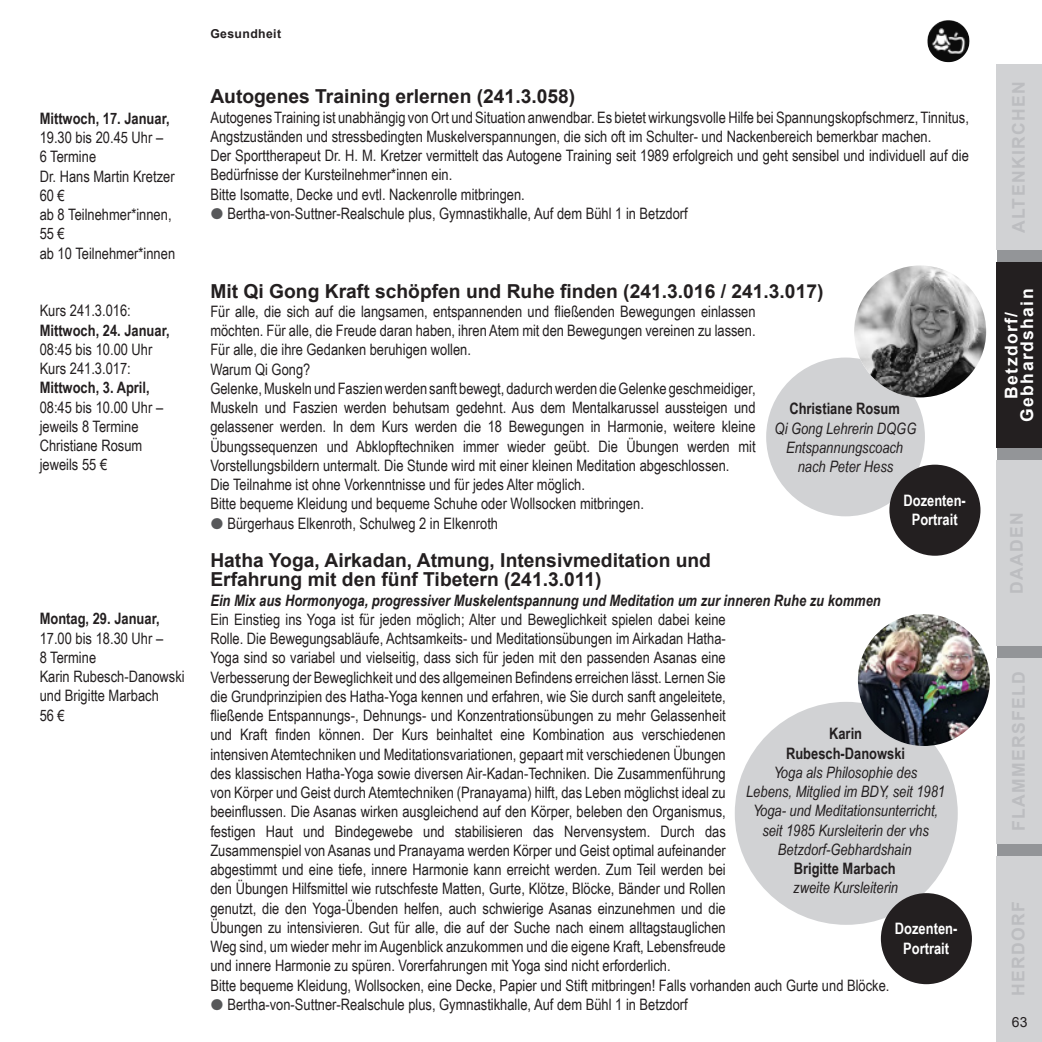
<style>
.page{position:relative;width:1042px;height:1042px;background:#fff}
.page>*{position:absolute;margin:0;border:0;box-sizing:border-box;transform-origin:0 0}
.t1{font:700 19.25px/19.2px "Arial";color:#231f20}
.t2{font:700 17.5px "Arial";letter-spacing:.08em;color:#bcbdc0}
.t3{font:700 17.5px/15.8px "Arial";letter-spacing:.08em;color:#fff;text-align:center}
.t4{font:15.75px/19.2px "Arial Narrow";color:#231f20}
.t5{font:italic 15.75px/19.2px "Arial Narrow";color:#231f20;text-align:center}
.t6{font:700 15.75px/19.2px "Arial Narrow";color:#231f20;text-align:center}
.t7{font:italic 700 15.75px "Arial Narrow";color:#231f20}
.t8{font:700 15.75px/19.2px "Arial Narrow";color:#fff;text-align:center}
.t9{font:14px "Arial";color:#231f20}
.t10{font:700 12.25px "Arial";letter-spacing:.03em;color:#231f20}
</style>
<div class="page">
<div style="left:997px;top:64px;width:45px;height:978px;background:#939598"></div>
<div style="left:996px;top:64px;width:46px;height:186px;background:#d1d2d4"></div>
<div style="left:996px;top:262px;width:46px;height:186px;background:#231f20"></div>
<div style="left:996px;top:460px;width:46px;height:186px;background:#d1d2d4"></div>
<div style="left:996px;top:658px;width:46px;height:186px;background:#d1d2d4"></div>
<div style="left:996px;top:856px;width:46px;height:186px;background:#d1d2d4"></div>
<img style="left:927px;top:20px;width:31px;height:42px">
<div style="left:735px;top:702px;width:223px;height:223px;background:#d1d2d4;border-radius:50%"></div>
<div style="left:882px;top:894px;width:89px;height:89px;background:#231f20;border-radius:50%"></div>
<div style="left:881px;top:893px;width:91px;height:91px;border:2px solid #231f20;border-radius:50%"></div>
<img style="left:858px;top:614px;width:132px;height:132px;border-radius:66px">
<div style="left:766px;top:357px;width:159px;height:159px;background:#d1d2d4;border-radius:50%"></div>
<img style="left:854px;top:265px;width:132px;height:132px;border-radius:66px">
<div style="left:890px;top:465px;width:89px;height:90px;background:#231f20;border-radius:50%"></div>
<div style="left:889px;top:465px;width:91px;height:91px;border:2px solid #231f20;border-radius:50%"></div>
<p class="t6" style="left:40px;top:108px;width:131px">Mittwoch, 17. Januar,</p>
<p class="t4" style="left:40px;top:127px;width:137px">19.30 bis 20.45 Uhr –<br>6 Termine<br>Dr. Hans Martin Kretzer<br>60 €<br>ab 8 Teilnehmer*innen,<br>55 €<br>ab 10 Teilnehmer*innen</p>
<p class="t4" style="left:40px;top:300px;width:93px">Kurs 241.3.016:</p>
<p class="t6" style="left:40px;top:320px;width:131px">Mittwoch, 24. Januar,</p>
<p class="t4" style="left:40px;top:339px;width:114px">08:45 bis 10.00 Uhr<br>Kurs 241.3.017:</p>
<p class="t6" style="left:40px;top:377px;width:112px">Mittwoch, 3. April,</p>
<p class="t4" style="left:40px;top:397px;width:125px">08:45 bis 10.00 Uhr – jeweils 8 Termine<br>Christiane Rosum jeweils 55 €</p>
<p class="t6" style="left:40px;top:608px;width:121px">Montag, 29. Januar,</p>
<p class="t4" style="left:40px;top:628px;width:146px">17.00 bis 18.30 Uhr –<br>8 Termine<br>Karin Rubesch-Danowski und Brigitte Marbach<br>56 €</p>
<p class="t10" style="left:210px;top:26px;width:72px">Gesundheit</p>
<p class="t1" style="left:210px;top:88px;width:366px">Autogenes Training erlernen (241.3.058)</p>
<p class="t4" style="left:210px;top:107px;width:760px">Autogenes Training ist unabhängig von Ort und Situation anwendbar. Es bietet wirkungsvolle Hilfe bei Spannungskopfschmerz, Tinnitus,</p>
<p class="t4" style="left:210px;top:126px;width:722px">Angstzuständen und stressbedingten Muskelverspannungen, die sich oft im Schulter- und Nackenbereich bemerkbar machen.</p>
<p class="t4" style="left:210px;top:145px;width:760px">Der Sporttherapeut Dr. H. M. Kretzer vermittelt das Autogene Training seit 1989 erfolgreich und geht sensibel und individuell auf die</p>
<p class="t4" style="left:210px;top:165px;width:243px">Bedürfnisse der Kursteilnehmer*innen ein.</p>
<p class="t4" style="left:210px;top:184px;width:316px">Bitte Isomatte, Decke und evtl. Nackenrolle mitbringen.</p>
<p class="t4" style="left:227px;top:203px;width:462px">Bertha-von-Suttner-Realschule plus, Gymnastikhalle, Auf dem Bühl 1 in Betzdorf</p>
<p class="t1" style="left:210px;top:282px;width:614px">Mit Qi Gong Kraft schöpfen und Ruhe finden (241.3.016 / 241.3.017)</p>
<p class="t4" style="left:210px;top:301px;width:547px">Für alle, die sich auf die langsamen, entspannenden und fließenden Bewegungen einlassen</p>
<p class="t4" style="left:210px;top:320px;width:547px">möchten. Für alle, die Freude daran haben, ihren Atem mit den Bewegungen vereinen zu lassen.</p>
<p class="t4" style="left:210px;top:340px;width:262px">Für alle, die ihre Gedanken beruhigen wollen.</p>
<p class="t4" style="left:210px;top:359px;width:102px">Warum Qi Gong?</p>
<p class="t4" style="left:210px;top:378px;width:547px">Gelenke, Muskeln und Faszien werden sanft bewegt, dadurch werden die Gelenke geschmeidiger,</p>
<p class="t4" style="left:210px;top:397px;width:547px">Muskeln und Faszien werden behutsam gedehnt. Aus dem Mentalkarussel aussteigen und</p>
<p class="t4" style="left:210px;top:417px;width:547px">gelassener werden. In dem Kurs werden die 18 Bewegungen in Harmonie, weitere kleine</p>
<p class="t4" style="left:210px;top:436px;width:547px">Übungssequenzen und Abklopftechniken immer wieder geübt. Die Übungen werden mit</p>
<p class="t4" style="left:210px;top:455px;width:521px">Vorstellungsbildern untermalt. Die Stunde wird mit einer kleinen Meditation abgeschlossen.</p>
<p class="t4" style="left:210px;top:474px;width:376px">Die Teilnahme ist ohne Vorkenntnisse und für jedes Alter möglich.</p>
<p class="t4" style="left:210px;top:494px;width:435px">Bitte bequeme Kleidung und bequeme Schuhe oder Wollsocken mitbringen.</p>
<p class="t4" style="left:227px;top:513px;width:272px">Bürgerhaus Elkenroth, Schulweg 2 in Elkenroth</p>
<p class="t1" style="left:210px;top:551px;width:502px">Hatha Yoga, Airkadan, Atmung, Intensivmeditation und<br>Erfahrung mit den fünf Tibetern (241.3.011)</p>
<p class="t7" style="left:210px;top:588px;width:672px">Ein Mix aus Hormonyoga, progressiver Muskelentspannung und Meditation um zur inneren Ruhe zu kommen</p>
<p class="t4" style="left:210px;top:609px;width:517px">Ein Einstieg ins Yoga ist für jeden möglich; Alter und Beweglichkeit spielen dabei keine</p>
<p class="t4" style="left:210px;top:628px;width:517px">Rolle. Die Bewegungsabläufe, Achtsamkeits- und Meditationsübungen im Airkadan Hatha-</p>
<p class="t4" style="left:210px;top:648px;width:517px">Yoga sind so variabel und vielseitig, dass sich für jeden mit den passenden Asanas eine</p>
<p class="t4" style="left:210px;top:667px;width:517px">Verbesserung der Beweglichkeit und des allgemeinen Befindens erreichen lässt. Lernen Sie</p>
<p class="t4" style="left:210px;top:686px;width:517px">die Grundprinzipien des Hatha-Yoga kennen und erfahren, wie Sie durch sanft angeleitete,</p>
<p class="t4" style="left:210px;top:705px;width:517px">fließende Entspannungs-, Dehnungs- und Konzentrationsübungen zu mehr Gelassenheit</p>
<p class="t4" style="left:210px;top:725px;width:517px">und Kraft finden können. Der Kurs beinhaltet eine Kombination aus verschiedenen</p>
<p class="t4" style="left:210px;top:744px;width:517px">intensiven Atemtechniken und Meditationsvariationen, gepaart mit verschiedenen Übungen</p>
<p class="t4" style="left:210px;top:763px;width:517px">des klassischen Hatha-Yoga sowie diversen Air-Kadan-Techniken. Die Zusammenführung</p>
<p class="t4" style="left:210px;top:782px;width:517px">von Körper und Geist durch Atemtechniken (Pranayama) hilft, das Leben möglichst ideal zu</p>
<p class="t4" style="left:210px;top:802px;width:517px">beeinflussen. Die Asanas wirken ausgleichend auf den Körper, beleben den Organismus,</p>
<p class="t4" style="left:210px;top:821px;width:517px">festigen Haut und Bindegewebe und stabilisieren das Nervensystem. Durch das</p>
<p class="t4" style="left:210px;top:840px;width:517px">Zusammenspiel von Asanas und Pranayama werden Körper und Geist optimal aufeinander</p>
<p class="t4" style="left:210px;top:859px;width:517px">abgestimmt und eine tiefe, innere Harmonie kann erreicht werden. Zum Teil werden bei</p>
<p class="t4" style="left:210px;top:878px;width:517px">den Übungen Hilfsmittel wie rutschfeste Matten, Gurte, Klötze, Blöcke, Bänder und Rollen</p>
<p class="t4" style="left:210px;top:898px;width:517px">genutzt, die den Yoga-Übenden helfen, auch schwierige Asanas einzunehmen und die</p>
<p class="t4" style="left:210px;top:917px;width:517px">Übungen zu intensivieren. Gut für alle, die auf der Suche nach einem alltagstauglichen</p>
<p class="t4" style="left:210px;top:936px;width:517px">Weg sind, um wieder mehr im Augenblick anzukommen und die eigene Kraft, Lebensfreude</p>
<p class="t4" style="left:210px;top:955px;width:462px">und innere Harmonie zu spüren. Vorerfahrungen mit Yoga sind nicht erforderlich.</p>
<p class="t4" style="left:210px;top:975px;width:680px">Bitte bequeme Kleidung, Wollsocken, eine Decke, Papier und Stift mitbringen! Falls vorhanden auch Gurte und Blöcke.</p>
<p class="t4" style="left:227px;top:994px;width:462px">Bertha-von-Suttner-Realschule plus, Gymnastikhalle, Auf dem Bühl 1 in Betzdorf</p>
<p class="t6" style="left:789px;top:398px;width:112px">Christiane Rosum</p>
<p class="t5" style="left:774px;top:418px;width:143px">Qi Gong Lehrerin DQGG<br>Entspannungscoach nach Peter Hess</p>
<p class="t8" style="left:903px;top:490px;width:64px">Dozenten-<br>Portrait</p>
<p class="t6" style="left:786px;top:723px;width:121px">Karin<br>Rubesch-Danowski</p>
<p class="t5" style="left:746px;top:762px;width:200px">Yoga als Philosophie des<br>Lebens, Mitglied im BDY, seit 1981<br>Yoga- und Meditationsunterricht, seit 1985 Kursleiterin der vhs<br>Betzdorf-Gebhardshain</p>
<p class="t6" style="left:794px;top:858px;width:103px">Brigitte Marbach</p>
<p class="t5" style="left:793px;top:878px;width:106px">zweite Kursleiterin</p>
<p class="t8" style="left:895px;top:918px;width:64px">Dozenten-<br>Portrait</p>
<p class="t2" style="left:1007px;top:233px;width:154px;rotate:-90deg">ALTENKIRCHEN</p>
<p class="t3" style="left:1004px;top:422px;width:135px;rotate:-90deg">Betzdorf/<br>Gebhardshain</p>
<p class="t2" style="left:1005px;top:594px;width:83px;rotate:-90deg">DAADEN</p>
<p class="t2" style="left:1007px;top:831px;width:162px;rotate:-90deg">FLAMMERSFELD</p>
<p class="t2" style="left:1007px;top:996px;width:96px;rotate:-90deg">HERDORF</p>
<p class="t9" style="left:1012px;top:1013px;width:17px">63</p>
</div>
